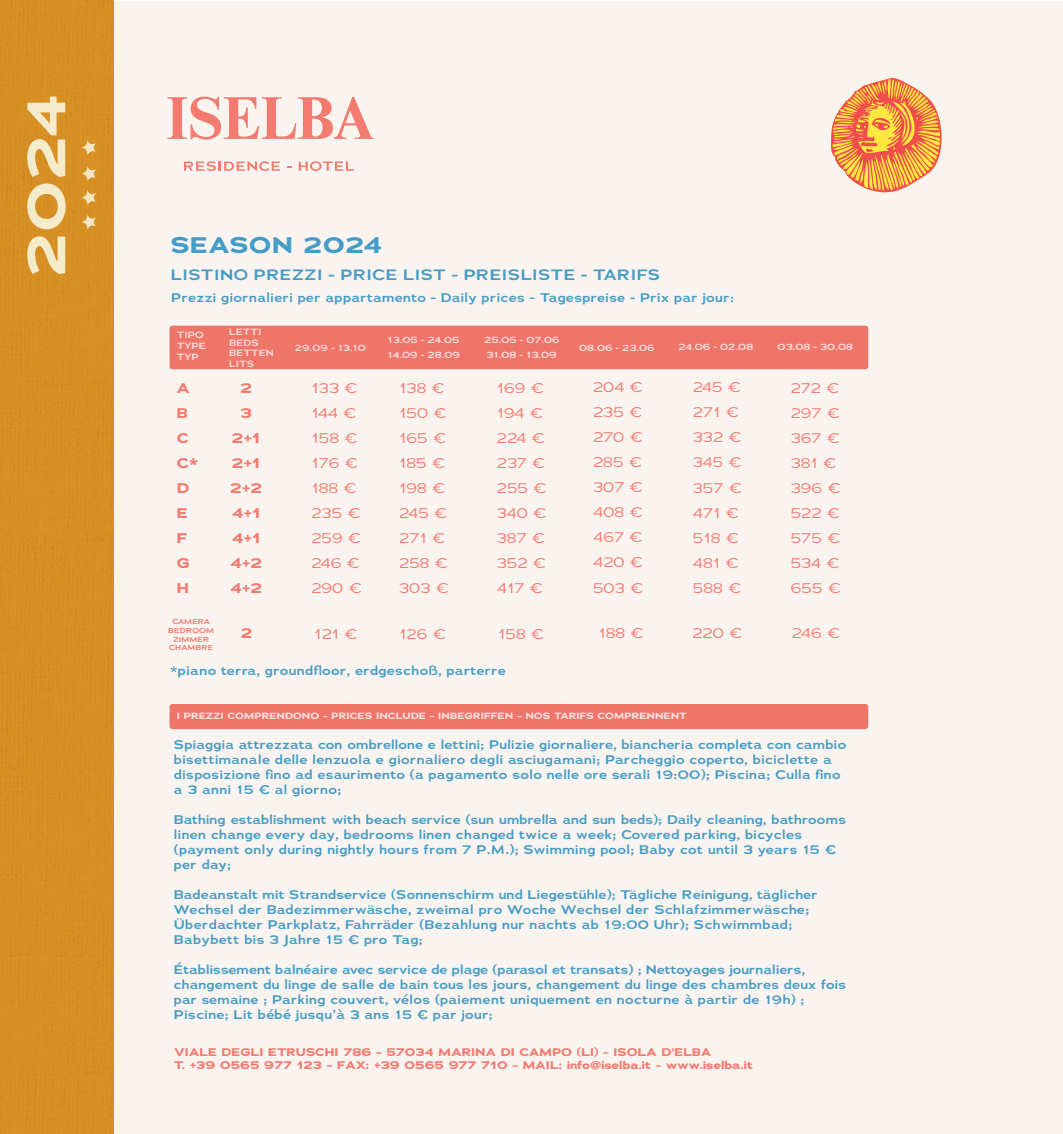
<style>
.page{position:relative;width:1063px;height:1134px;background:#fff}
.page>*{position:absolute;margin:0;border:0;box-sizing:border-box;transform-origin:0 0}
.t1{font:700 22.5px "Adrianna Extended";letter-spacing:.025em;color:#459cc6}
.t2{font:600 15px "Adrianna Extended";letter-spacing:.025em;color:#459cc6}
.t3{font:14px/25px "Adrianna Extended";color:#f47b6f}
.t4{font:700 14px/25px "Adrianna Extended";color:#f47b6f;text-align:center}
.t5{font:600 12.5px/15px "Adrianna Extended";letter-spacing:.01em;color:#459cc6}
.t6{font:700 11px/13.2px "Adrianna Extended";color:#f47b6f}
.t7{font:600 9px/10.8px "Adrianna Extended";color:#fcdee0}
.t8{font:700 9px "Adrianna Extended";color:#fcdee0}
.t9{font:600 7.25px/8.6px "Adrianna Extended";color:#f47b6f;text-align:center}
</style>
<div class="page">
<div style="left:2px;top:1px;width:1061px;height:1132px;background:#faf4f1"></div>
<div style="left:0;top:1px;width:114px;height:1133px;background:#d69024"></div>
<svg style="left:27px;top:97px;width:39px;height:177px"></svg>
<svg style="left:831px;top:78px;width:111px;height:115px"></svg>
<div style="left:170px;top:326px;width:698px;height:43px;background:#ef7568;border-radius:3px"></div>
<div style="left:170px;top:704px;width:698px;height:25px;background:#ef7568;border-radius:3px"></div>
<svg style="left:167px;top:97px;width:207px;height:43px"></svg>
<svg style="left:184px;top:161px;width:96px;height:10px"></svg>
<svg style="left:299px;top:161px;width:55px;height:10px"></svg>
<svg style="left:82px;top:140px;width:15px;height:15px"></svg>
<svg style="left:82px;top:166px;width:14px;height:15px"></svg>
<svg style="left:82px;top:190px;width:14px;height:15px"></svg>
<svg style="left:82px;top:214px;width:15px;height:16px"></svg>
<h1 class="t1" style="left:171px;top:230px;width:213px">SEASON 2024</h1>
<p class="t2" style="left:171px;top:265px;width:491px">LISTINO PREZZI - PRICE LIST - PREISLISTE - TARIFS</p>
<p class="t5" style="left:171px;top:290px;width:564px">Prezzi giornalieri per appartamento - Daily prices - Tagespreise - Prix par jour:</p>
<p class="t7" style="left:177px;top:330px;width:30px">TIPO<br>TYPE<br>TYP</p>
<p class="t7" style="left:229px;top:326px;width:46px">LETTI<br>BEDS<br>BETTEN<br>LITS</p>
<p class="t7" style="left:388px;top:334px;width:73px">13.05 - 24.05</p>
<p class="t7" style="left:484px;top:334px;width:77px">25.05 - 07.06</p>
<p class="t7" style="left:388px;top:350px;width:74px">14.09 - 28.09</p>
<p class="t7" style="left:486px;top:350px;width:72px">31.08 - 13.09</p>
<p class="t7" style="left:295px;top:342px;width:72px">29.09 - 13.10</p>
<p class="t7" style="left:579px;top:342px;width:77px">08.06 - 23.06</p>
<p class="t7" style="left:678px;top:341px;width:76px">24.06 - 02.08</p>
<p class="t7" style="left:778px;top:341px;width:77px">03.08 - 30.08</p>
<p class="t3" style="left:399px;top:376px;width:51px">138 €<br>150 €<br>165 €<br>185 €<br>198 €<br>245 €<br>271 €<br>258 €<br>303 €</p>
<p class="t3" style="left:497px;top:376px;width:51px">169 €<br>194 €<br>224 €<br>237 €<br>255 €<br>340 €<br>387 €<br>352 €<br>417 €</p>
<p class="t3" style="left:593px;top:375px;width:52px;text-align:justify">204 € 235 € 270 € 285 € 307 € 408 € 467 € 420 € 503 €</p>
<p class="t3" style="left:693px;top:375px;width:51px">245 €<br>271 €<br>332 €<br>345 €<br>357 €<br>471 €<br>518 €<br>481 €<br>588 €</p>
<p class="t3" style="left:791px;top:375px;width:52px">272 €<br>297 €<br>367 €<br>381 €<br>396 €<br>522 €<br>575 €<br>534 €<br>655 €</p>
<p class="t4" style="left:230px;top:375px;width:34px">2<br>3<br>2+1<br>2+1<br>2+2<br>4+1<br>4+1<br>4+2<br>4+2</p>
<p class="t3" style="left:311px;top:376px;width:52px">133 €<br>144 €<br>158 €<br>176 €<br>188 €<br>235 €<br>259 €<br>246 €<br>290 €</p>
<p class="t3" style="left:314px;top:621px;width:45px">121 €</p>
<p class="t3" style="left:399px;top:621px;width:48px">126 €</p>
<p class="t3" style="left:498px;top:621px;width:48px">158 €</p>
<p class="t3" style="left:598px;top:620px;width:47px">188 €</p>
<p class="t3" style="left:692px;top:620px;width:51px">220 €</p>
<p class="t3" style="left:792px;top:620px;width:50px">246 €</p>
<p class="t4" style="left:177px;top:376px;width:23px;text-align:left">A<br>B<br>C<br>C*<br>D<br>E<br>F<br>G<br>H</p>
<p class="t9" style="left:168px;top:617px;width:47px">CAMERA<br>BEDROOM<br>ZIMMER<br>CHAMBRE</p>
<p class="t4" style="left:241px;top:621px;width:13px">2</p>
<p class="t5" style="left:170px;top:663px;width:337px">*piano terra, groundfloor, erdgeschoß, parterre</p>
<p class="t8" style="left:177px;top:710px;width:512px">I PREZZI COMPRENDONO - PRICES INCLUDE - INBEGRIFFEN - NOS TARIFS COMPRENNENT</p>
<p class="t5" style="left:174px;top:737px;width:674px">Spiaggia attrezzata con ombrellone e lettini; Pulizie giornaliere, biancheria completa con cambio bisettimanale delle lenzuola e giornaliero degli asciugamani; Parcheggio coperto, biciclette a disposizione fino ad esaurimento (a pagamento solo nelle ore serali 19:00); Piscina; Culla fino a 3 anni 15 € al giorno;</p>
<p class="t5" style="left:174px;top:812px;width:674px">Bathing establishment with beach service (sun umbrella and sun beds); Daily cleaning, bathrooms linen change every day, bedrooms linen changed twice a week; Covered parking, bicycles (payment only during nightly hours from 7 P.M.); Swimming pool; Baby cot until 3 years 15 € per day;</p>
<p class="t5" style="left:174px;top:887px;width:645px">Badeanstalt mit Strandservice (Sonnenschirm und Liegestühle); Tägliche Reinigung, täglicher Wechsel der Badezimmerwäsche, zweimal pro Woche Wechsel der Schlafzimmerwäsche; Überdachter Parkplatz, Fahrräder (Bezahlung nur nachts ab 19:00 Uhr); Schwimmbad; Babybett bis 3 Jahre 15 € pro Tag;</p>
<p class="t5" style="left:174px;top:962px;width:674px">Établissement balnéaire avec service de plage (parasol et transats) ; Nettoyages journaliers, changement du linge de salle de bain tous les jours, changement du linge des chambres deux fois par semaine ; Parking couvert, vélos (paiement uniquement en nocturne à partir de 19h) ; Piscine; Lit bébé jusqu’à 3 ans 15 € par jour;</p>
<p class="t6" style="left:174px;top:1046px;width:580px">VIALE DEGLI ETRUSCHI 786 - 57034 MARINA DI CAMPO (LI) - ISOLA D’ELBA<br>T. +39 0565 977 123 - FAX: +39 0565 977 710 - MAIL: info@iselba.it - www.iselba.it</p>
</div>
